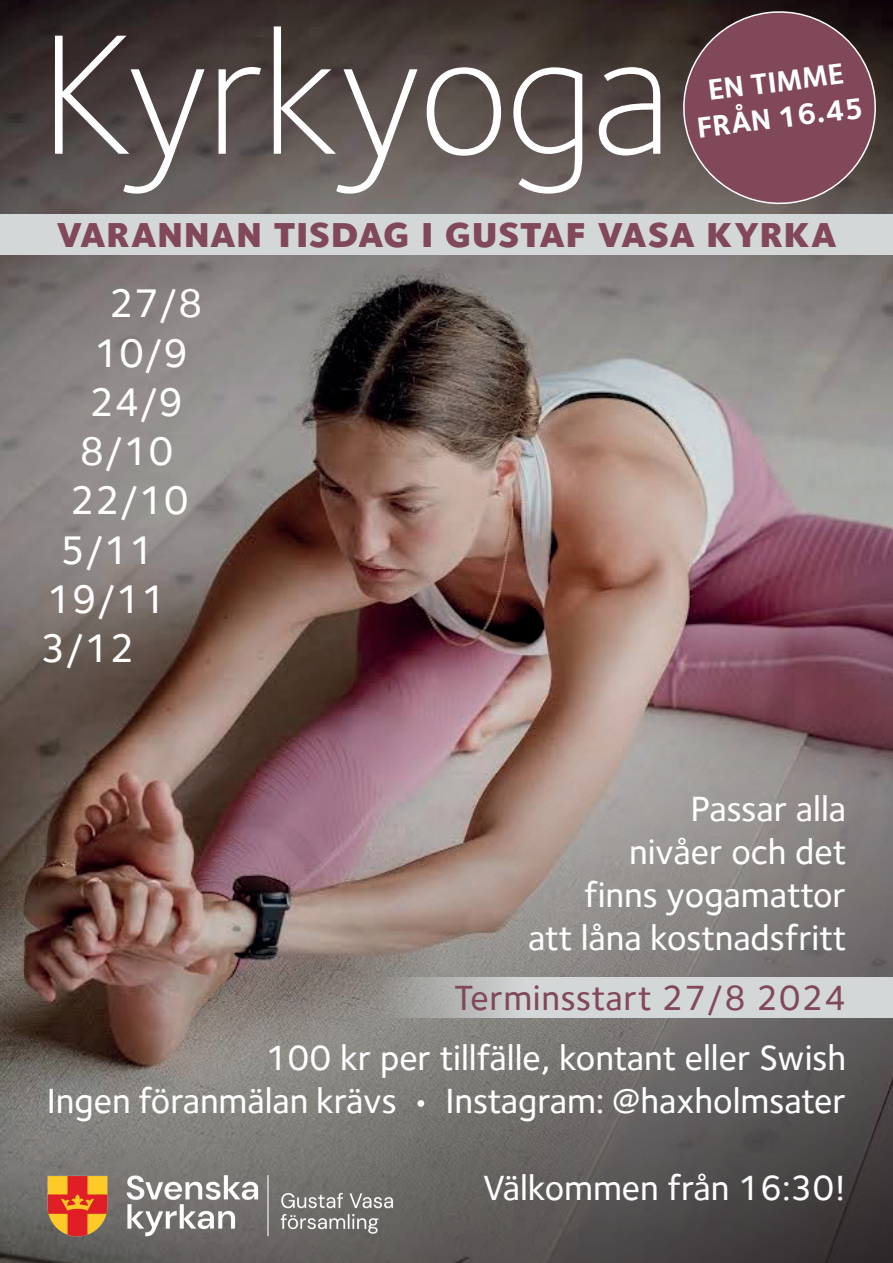
<style>
.page{position:relative;width:893px;height:1263px;background:#fff}
.page>*{position:absolute;margin:0;border:0;box-sizing:border-box;transform-origin:0 0}
.t1{font:300 177px "Foundry Sterling";letter-spacing:-.02em;color:#fff}
.t2{font:45px "Foundry Sterling Extra Bld Expert";color:#81485a}
.t3{font:500 41.1px "Foundry Sterling";color:#fff}
.t4{font:500 36px/43.2px "Foundry Sterling";color:#fff;text-align:right}
.t5{font:500 36px "Foundry Sterling";letter-spacing:.02em;color:#81485a}
.t6{font:700 30px/36px "Foundry Sterling";color:#fff;text-align:center}
</style>
<div class="page">
<img style="left:0;top:0;width:893px;height:1263px">
<div style="left:0;top:215px;width:893px;height:40px;background:#d4d7d8"></div>
<img style="left:47px;top:1174px;width:347px;height:62px">
<svg style="left:678px;top:6px;width:203px;height:203px;background:#714753"></svg>
<svg style="left:244px;top:978px;width:649px;height:40px;background:#bbbbba"></svg>
<h1 class="t1" style="left:39px;top:-7px;width:634px">Kyrkyoga</h1>
<p class="t6" style="left:691px;top:74px;width:169px;rotate:-7deg">EN TIMME<br>FRÅN 16.45</p>
<p class="t2" style="left:56px;top:204px;width:782px">varannan tisdag i gustaf vasa kyrka</p>
<p class="t3" style="left:109px;top:280px;width:96px">27/8</p>
<p class="t3" style="left:94px;top:329px;width:96px">10/9</p>
<p class="t3" style="left:89px;top:378px;width:96px">24/9</p>
<p class="t3" style="left:80px;top:427px;width:96px">8/10</p>
<p class="t3" style="left:70px;top:477px;width:121px">22/10</p>
<p class="t3" style="left:60px;top:526px;width:96px">5/11</p>
<p class="t3" style="left:47px;top:575px;width:121px">19/11</p>
<p class="t3" style="left:40px;top:624px;width:96px">3/12</p>
<p class="t4" style="left:528px;top:786px;width:320px">Passar alla<br>nivåer och det<br>finns yogamattor<br>att låna kostnadsfritt</p>
<p class="t5" style="left:454px;top:977px;width:393px">Terminsstart 27/8 2024</p>
<p class="t4" style="left:47px;top:1036px;width:801px">100 kr per tillfälle, kontant eller Swish<br>Ingen föranmälan krävs • Instagram: @haxholmsater</p>
<p class="t4" style="left:483px;top:1166px;width:365px">Välkommen från 16:30!</p>
</div>
